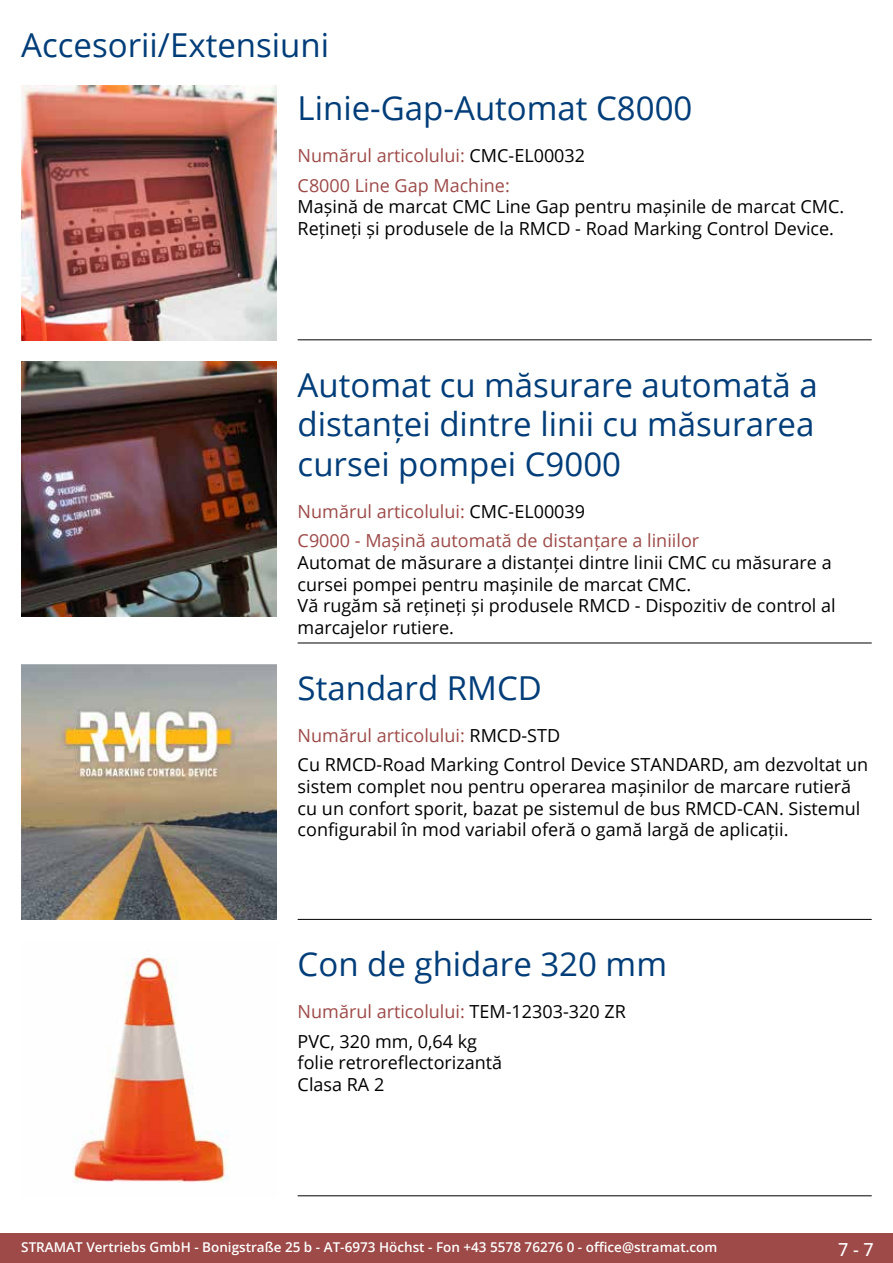
<style>
.page{position:relative;width:893px;height:1263px;background:#fff}
.page>*{position:absolute;margin:0;border:0;box-sizing:border-box;transform-origin:0 0}
.t1{font:33px/39.6px "Open Sans";color:#003d79}
.t2{font:18px/21.6px "Open Sans";color:#000}
.t3{font:18px "Open Sans";color:#9d4a48}
.t4{font:500 18px "Open Sans";color:#fff}
.t5{font:600 13.5px "Open Sans";color:#fff}
.s1{color:#000}
</style>
<div class="page">
<div style="left:0;top:1233px;width:893px;height:30px;background:#9d4a48"></div>
<hr style="left:298px;top:340px;width:574px;height:1px;background:#000">
<hr style="left:298px;top:643px;width:574px;height:1px;background:#000">
<hr style="left:298px;top:919px;width:574px;height:1px;background:#000">
<hr style="left:298px;top:1195px;width:574px;height:1px;background:#000">
<img style="left:21px;top:85px;width:255px;height:255px">
<img style="left:21px;top:361px;width:255px;height:256px">
<img style="left:21px;top:665px;width:255px;height:255px">
<img style="left:72px;top:957px;width:156px;height:226px">
<h1 class="t1" style="left:298px;top:12px;width:396px;line-height:63.8px;text-indent:-276px">Accesorii/Extensiuni<br>Linie-Gap-Automat C8000</h1>
<p class="t3" style="left:298px;top:143px;width:289px">Numărul articolului: <span class="s1">CMC-EL00032</span></p>
<p class="t3" style="left:298px;top:173px;width:214px">C8000 Line Gap Machine:</p>
<p class="t2" style="left:298px;top:196px;width:548px">Mașină de marcat CMC Line Gap pentru mașinile de marcat CMC.<br>Rețineți și produsele de la RMCD - Road Marking Control Device.</p>
<h1 class="t1" style="left:298px;top:364px;width:522px;text-align:justify">Automat cu măsurare automată a distanței dintre linii cu măsurarea cursei pompei C9000</h1>
<p class="t3" style="left:298px;top:499px;width:289px">Numărul articolului: <span class="s1">CMC-EL00039</span></p>
<p class="t3" style="left:298px;top:528px;width:403px">C9000 - Mașină automată de distanțare a liniilor</p>
<p class="t2" style="left:298px;top:551px;width:540px">Automat de măsurare a distanței dintre linii CMC cu măsurare a cursei pompei pentru mașinile de marcat CMC.<br>Vă rugăm să rețineți și produsele RMCD - Dispozitiv de control al marcajelor rutiere.</p>
<h1 class="t1" style="left:298px;top:667px;width:246px">Standard RMCD</h1>
<p class="t3" style="left:298px;top:723px;width:264px">Numărul articolului: <span class="s1">RMCD-STD</span></p>
<p class="t2" style="left:298px;top:753px;width:572px">Cu RMCD-Road Marking Control Device STANDARD, am dezvoltat un sistem complet nou pentru operarea mașinilor de marcare rutieră cu un confort sporit, bazat pe sistemul de bus RMCD-CAN. Sistemul configurabil în mod variabil oferă o gamă largă de aplicații.</p>
<h1 class="t1" style="left:298px;top:944px;width:371px">Con de ghidare 320 mm</h1>
<p class="t3" style="left:298px;top:999px;width:330px">Numărul articolului: <span class="s1">TEM-12303-320 ZR</span></p>
<p class="t2" style="left:298px;top:1030px;width:206px">PVC, 320 mm, 0,64 kg folie retroreflectorizantă<br>Clasa RA 2</p>
<p class="t5" style="left:21px;top:1238px;width:698px">STRAMAT Vertriebs GmbH - Bonigstraße 25 b - AT-6973 Höchst - Fon +43 5578 76276 0 - office@stramat.com</p>
<p class="t4" style="left:838px;top:1237px;width:37px">7 - 7</p>
</div>
